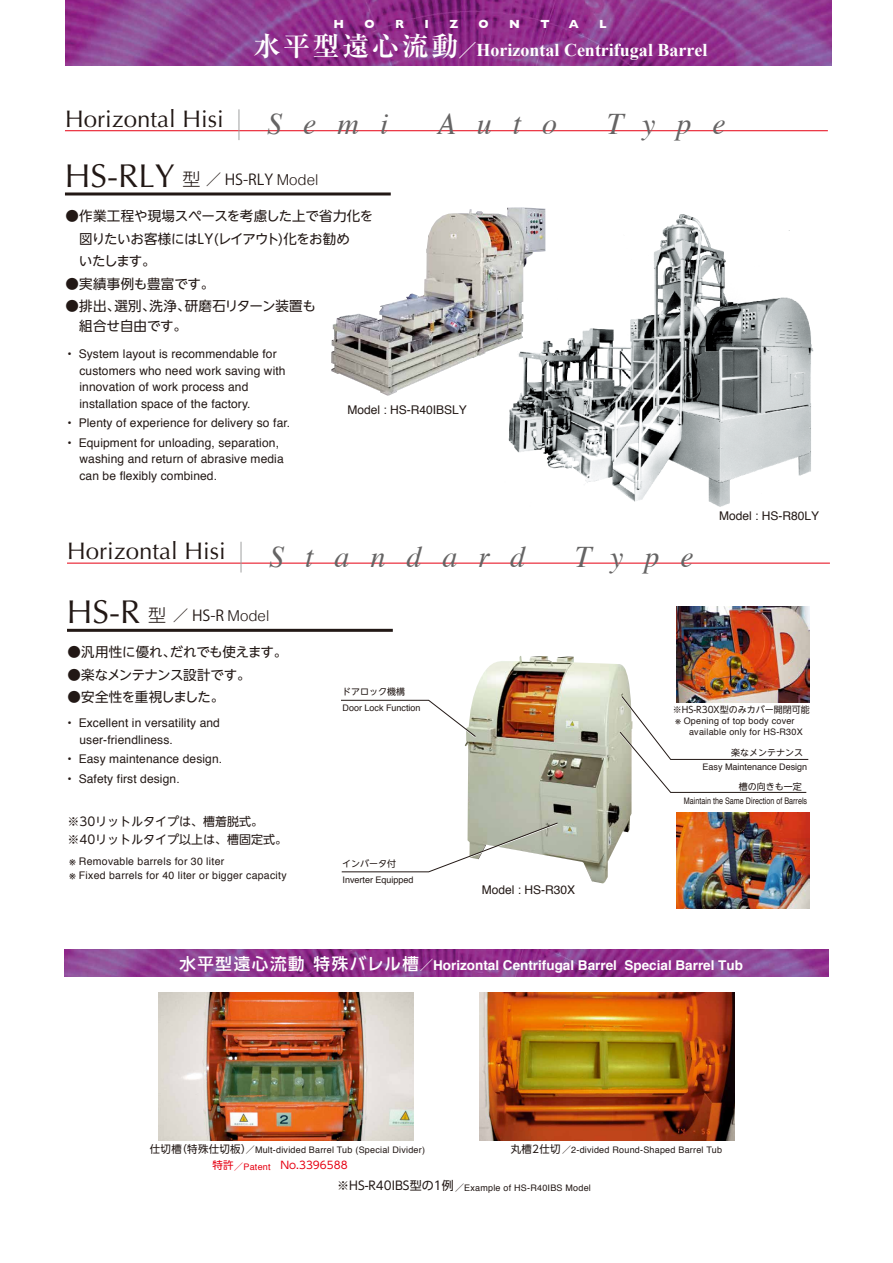
<style>
.page{position:relative;width:893px;height:1263px;background:#fff}
.page>*{position:absolute;margin:0;border:0;box-sizing:border-box;transform-origin:0 0}
.t1{font:33px "Optima";color:#221815}
.t2{font:italic 30px "Times";letter-spacing:.7em;color:#656464}
.t3{font:24px "Optima";color:#221815}
.t4{font:700 18px "Times New Roman";color:#fff}
.t5{font:15px "Koz Go Pr 6 N";color:#221815}
.t6{font:13.5px/22.5px "UD Shin Go NT Pro";letter-spacing:-.015em;color:#221815}
.t7{font:700 13.5px "Helvetica";color:#fff}
.t8{font:13.5px "UD Shin Go NT Pro";letter-spacing:-.045em;color:#221815}
.t9{font:13.5px "UD Shin Go NT Pro";letter-spacing:-.035em;color:#221815}
.t10{font:13.5px "UD Shin Go NT Pro";letter-spacing:.01em;color:#221815}
.t11{font:12px/16.5px "Helvetica";letter-spacing:.01em;color:#221815}
.t12{font:12px/18px "UD Shin Go NT Pro";color:#221815}
.t13{font:12px "UD Shin Go Pro";color:#221815}
.t14{font:700 12px "Gill Sans";color:#fff}
.t15{font:10.5px/13.5px "Helvetica";letter-spacing:.025em;color:#221815}
.t16{font:10.5px "UD Shin Go Pro";color:#e60012}
.t17{font:10.5px "UD Shin Go Pro";letter-spacing:.025em;color:#221815}
.t18{font:9px/10.5px "Helvetica";letter-spacing:.025em;color:#221815}
.t19{font:9px "Helvetica";color:#221815}
.t20{font:9px "UD Shin Go NT Pro";color:#221815}
.t21{font:9px "Helvetica";color:#221815;scale:.8 1}
.t22{font:9px "Helvetica";letter-spacing:.025em;color:#e60012}
.s1{font-family:"Ryumin Pro";font-size:27px}
.s2{font-family:"Koz Go Pr 6 N";font-weight:400}
.s3{font-family:"UD Shin Go NT Pro";font-weight:300;font-size:18px}
.s4{font-family:"Helvetica";font-weight:300}
.s5{font-family:"UD Shin Go Pro";font-weight:500;font-size:16.5px}
.s6{font-family:"UD Shin Go Pro";font-size:10.5px}
.s7{font-family:"Koz Go Pr 6 N"}
</style>
<div class="page">
<img style="left:65px;top:0;width:766px;height:65px">
<img style="left:508px;top:209px;width:306px;height:298px">
<img style="left:331px;top:207px;width:214px;height:189px">
<img style="left:465px;top:656px;width:167px;height:227px">
<img style="left:676px;top:607px;width:134px;height:95px">
<img style="left:676px;top:813px;width:134px;height:95px">
<img style="left:64px;top:950px;width:765px;height:26px">
<img style="left:158px;top:992px;width:256px;height:149px">
<img style="left:479px;top:992px;width:255px;height:149px">
<div style="left:190px;top:259px;width:149px;height:25px;background:#fff"></div>
<hr style="left:65px;top:130px;width:763px;height:1px;background:#e60012">
<hr style="left:67px;top:563px;width:763px;height:1px;background:#e60012">
<svg style="left:619px;top:696px;width:190px;height:98px"></svg>
<svg style="left:341px;top:700px;width:135px;height:38px"></svg>
<svg style="left:341px;top:822px;width:217px;height:51px"></svg>
<hr style="left:65px;top:192px;width:326px;height:3px;background:#221815">
<hr style="left:67px;top:629px;width:326px;height:3px;background:#221815">
<hr style="left:239px;top:109px;width:1px;height:31px;background:#9fa0a0">
<hr style="left:241px;top:542px;width:1px;height:30px;background:#9fa0a0">
<p class="t14" style="left:334px;top:14px;width:12px">H</p>
<p class="t14" style="left:365px;top:14px;width:12px">O</p>
<p class="t14" style="left:395px;top:14px;width:10px">R</p>
<p class="t14" style="left:425px;top:14px;width:6px">I</p>
<p class="t14" style="left:449px;top:14px;width:10px">Z</p>
<p class="t14" style="left:479px;top:14px;width:12px">O</p>
<p class="t14" style="left:509px;top:14px;width:12px">N</p>
<p class="t14" style="left:540px;top:14px;width:11px">T</p>
<p class="t14" style="left:569px;top:14px;width:11px">A</p>
<p class="t14" style="left:599px;top:14px;width:9px">L</p>
<h3 class="t4" style="left:253px;top:37px;width:456px"><span class="s1">水平型遠心流動</span><span class="s2">／</span>Horizontal Centrifugal Barrel</h3>
<h3 class="t3" style="left:65px;top:105px;width:160px">Horizontal Hisi</h3>
<h2 class="t2" style="left:267px;top:98px;width:123px">Semi</h2>
<h2 class="t2" style="left:437px;top:98px;width:121px">Auto</h2>
<h2 class="t2" style="left:607px;top:98px;width:121px">Type</h2>
<h1 class="t1" style="left:65px;top:156px;width:137px">HS-RLY <span class="s3">型</span></h1>
<p class="t5" style="left:206px;top:171px;width:114px">／ HS-RLY <span class="s4">Model</span></p>
<p class="t6" style="left:65px;top:204px;width:309px">●作業工程や現場スペースを考慮した上で省力化を　図りたいお客様にはLY(レイアウト)化をお勧め<br>　いたします。</p>
<p class="t10" style="left:65px;top:272px;width:150px">●実績事例も豊富です。</p>
<p class="t6" style="left:65px;top:296px;width:252px;line-height:19.5px">●排出、選別、洗浄、研磨石リターン装置も　組合せ自由です。</p>
<p class="t11" style="left:79px;top:346px;width:208px;text-indent:-12px">• System layout is recommendable for customers who need work saving with innovation of work process and installation space of the factory.</p>
<p class="t11" style="left:67px;top:415px;width:224px">• Plenty of experience for delivery so far.</p>
<p class="t11" style="left:79px;top:435px;width:206px;text-indent:-12px">• Equipment for unloading, separation, washing and return of abrasive media can be flexibly combined.</p>
<p class="t11" style="left:347px;top:402px;width:121px">Model : HS-R40IBSLY</p>
<h3 class="t3" style="left:67px;top:537px;width:160px">Horizontal Hisi</h3>
<h2 class="t2" style="left:269px;top:530px;width:257px">Standard</h2>
<h2 class="t2" style="left:575px;top:530px;width:121px">Type</h2>
<h1 class="t1" style="left:67px;top:593px;width:101px">HS-R <span class="s3">型</span></h1>
<p class="t5" style="left:173px;top:607px;width:98px">／ HS-R <span class="s4">Model</span></p>
<p class="t11" style="left:719px;top:508px;width:102px">Model : HS-R80LY</p>
<p class="t6" style="left:67px;top:641px;width:221px">●汎用性に優れ、だれでも使えます。</p>
<p class="t8" style="left:67px;top:664px;width:185px">●楽なメンテナンス設計です。</p>
<p class="t9" style="left:67px;top:686px;width:158px">●安全性を重視しました。</p>
<p class="t11" style="left:79px;top:715px;width:142px;text-indent:-12px">• Excellent in versatility and user-friendliness.</p>
<p class="t11" style="left:67px;top:751px;width:156px">• Easy maintenance design.</p>
<p class="t11" style="left:67px;top:771px;width:114px">• Safety first design.</p>
<p class="t12" style="left:67px;top:812px;width:221px">※30リットルタイプは、槽着脱式。※40リットルタイプ以上は、槽固定式。</p>
<p class="t15" style="left:69px;top:855px;width:219px">※ Removable barrels for 30 liter<br>※ Fixed barrels for 40 liter or bigger capacity</p>
<p class="t20" style="left:342px;top:685px;width:64px">ドアロック機構</p>
<p class="t19" style="left:343px;top:701px;width:80px">Door Lock Function</p>
<p class="t20" style="left:342px;top:856px;width:55px">インバータ付</p>
<p class="t19" style="left:343px;top:873px;width:73px">Inverter Equipped</p>
<p class="t11" style="left:482px;top:882px;width:95px">Model : HS-R30X</p>
<p class="t20" style="left:673px;top:702px;width:138px">※HS-R30X型のみカバー開閉可能</p>
<p class="t18" style="left:689px;top:716px;width:115px;text-indent:-14px">※ Opening of top body cover available only for HS-R30X</p>
<p class="t20" style="left:731px;top:745px;width:74px">楽なメンテナンス</p>
<p class="t19" style="left:703px;top:760px;width:106px">Easy Maintenance Design</p>
<p class="t21" style="left:684px;top:793px;width:156px">Maintain the Same Direction of Barrels</p>
<p class="t20" style="left:739px;top:779px;width:64px">槽の向きも一定</p>
<p class="t7" style="left:179px;top:954px;width:565px"><span class="s5">水平型遠心流動 特殊バレル槽</span><span class="s2">／</span>Horizontal Centrifugal Barrel Special Barrel Tub</p>
<p class="t18" style="left:150px;top:1145px;width:277px"><span class="s6">仕切槽（特殊仕切板）</span><span class="s7">／</span>Mult-divided Barrel Tub (Special Divider)</p>
<p class="t18" style="left:562px;top:1145px;width:161px"><span class="s7">／</span>2-divided Round-Shaped Barrel Tub</p>
<p class="t18" style="left:455px;top:1183px;width:137px"><span class="s7">／</span>Example of HS-R40IBS Model</p>
<p class="t17" style="left:511px;top:1141px;width:51px">丸槽2仕切</p>
<p class="t16" style="left:213px;top:1157px;width:22px">特許</p>
<p class="t16" style="left:280px;top:1157px;width:69px">No.3396588</p>
<p class="t22" style="left:234px;top:1159px;width:38px"><span class="s7">／</span>Patent</p>
<p class="t13" style="left:337px;top:1176px;width:118px">※HS-R40IBS型の1例</p>
</div>
